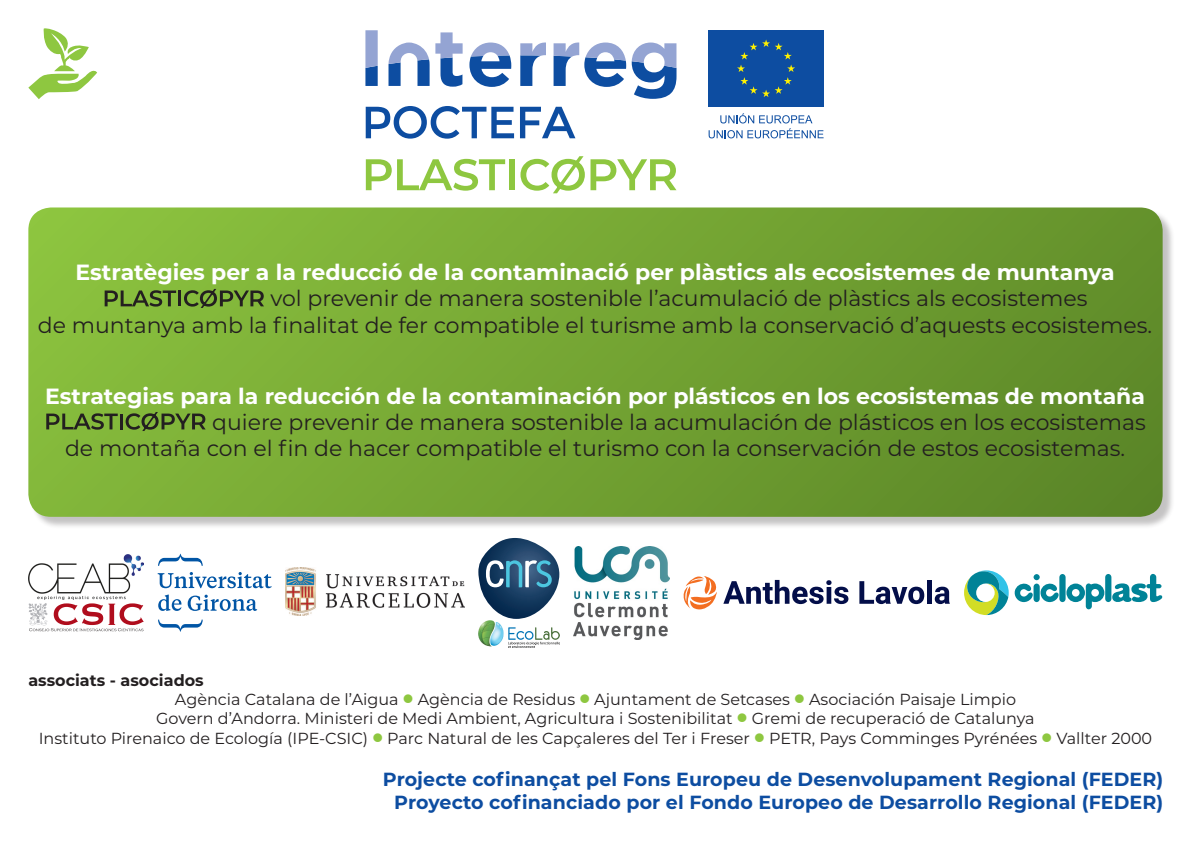
<style>
.page{position:relative;width:1191px;height:842px;background:#fff}
.page>*{position:absolute;margin:0;border:0;box-sizing:border-box;transform-origin:0 0}
.t1{font:22px "Montserrat";color:#231f20}
.t2{font:700 22px "Montserrat";color:#fff}
.t3{font:700 19px "Montserrat";letter-spacing:.005em;color:#0d4da1}
.t4{font:16px "Montserrat";color:#231f20}
.t5{font:700 16px "Montserrat";color:#231f20}
</style>
<div class="page">
<div style="left:30px;top:209px;width:1145px;height:320px;background:#231f20;opacity:.27"></div>
<svg style="left:28px;top:207px;width:1134px;height:310px;background:#74a433"></svg>
<svg style="left:366px;top:106px;width:148px;height:33px"></svg>
<svg style="left:520px;top:107px;width:55px;height:31px"></svg>
<svg style="left:553px;top:42px;width:123px;height:57px"></svg>
<svg style="left:520px;top:42px;width:26px;height:44px"></svg>
<svg style="left:469px;top:43px;width:42px;height:44px"></svg>
<svg style="left:435px;top:32px;width:27px;height:55px"></svg>
<svg style="left:388px;top:43px;width:41px;height:43px"></svg>
<svg style="left:365px;top:30px;width:13px;height:56px"></svg>
<svg style="left:823px;top:30px;width:1px;height:77px"></svg>
<div style="left:708px;top:30px;width:115px;height:77px;background:#0d4da1"></div>
<svg style="left:737px;top:39px;width:58px;height:58px"></svg>
<svg style="left:708px;top:113px;width:115px;height:25px"></svg>
<svg style="left:366px;top:159px;width:139px;height:32px"></svg>
<div style="left:509px;top:159px;width:6px;height:31px;background:#8ec740"></div>
<svg style="left:520px;top:156px;width:156px;height:37px"></svg>
<svg style="left:28px;top:28px;width:69px;height:71px"></svg>
<svg style="left:158px;top:572px;width:114px;height:16px"></svg>
<svg style="left:158px;top:594px;width:23px;height:17px"></svg>
<svg style="left:188px;top:595px;width:69px;height:16px"></svg>
<svg style="left:158px;top:554px;width:45px;height:12px"></svg>
<svg style="left:158px;top:620px;width:45px;height:12px"></svg>
<svg style="left:28px;top:603px;width:115px;height:28px"></svg>
<img style="left:28px;top:554px;width:116px;height:45px">
<svg style="left:478px;top:538px;width:81px;height:81px"></svg>
<img style="left:478px;top:621px;width:81px;height:26px">
<svg style="left:964px;top:570px;width:198px;height:45px"></svg>
<svg style="left:723px;top:580px;width:125px;height:24px"></svg>
<svg style="left:859px;top:581px;width:65px;height:23px"></svg>
<div style="left:927px;top:580px;width:5px;height:24px;background:#030e49"></div>
<svg style="left:934px;top:587px;width:15px;height:17px"></svg>
<svg style="left:683px;top:576px;width:34px;height:33px"></svg>
<img style="left:573px;top:546px;width:96px;height:93px">
<img style="left:286px;top:568px;width:178px;height:48px">
<svg style="left:105px;top:290px;width:71px;height:17px"></svg>
<hr style="left:178px;top:290px;width:3px;height:16px;background:#231f20">
<svg style="left:184px;top:289px;width:80px;height:19px;background:#608030"></svg>
<svg style="left:46px;top:413px;width:72px;height:17px"></svg>
<hr style="left:120px;top:414px;width:3px;height:15px;background:#231f20">
<svg style="left:126px;top:412px;width:80px;height:19px;background:#5f7e30"></svg>
<p class="t2" style="left:75px;top:256px;width:1040px">Estratègies per a la reducció de la contaminació per plàstics als ecosistemes de muntanya</p>
<p class="t1" style="left:270px;top:283px;width:818px">vol prevenir de manera sostenible l’acumulació de plàstics als ecosistemes</p>
<p class="t1" style="left:38px;top:310px;width:1115px">de muntanya amb la finalitat de fer compatible el turisme amb la conservació d’aquests ecosistemes.</p>
<p class="t2" style="left:45px;top:380px;width:1101px">Estrategias para la reducción de la contaminación por plásticos en los ecosistemas de montaña</p>
<p class="t1" style="left:212px;top:407px;width:935px">quiere prevenir de manera sostenible la acumulación de plásticos en los ecosistemas</p>
<p class="t1" style="left:65px;top:433px;width:1061px">de montaña con el fin de hacer compatible el turismo con la conservación de estos ecosistemas.</p>
<p class="t5" style="left:28px;top:669px;width:177px">associats - asociados</p>
<p class="t4" style="left:175px;top:689px;width:842px">Agència Catalana de l’Aigua Agència de Residus Ajuntament de Setcases Asociación Paisaje Limpio</p>
<p class="t4" style="left:156px;top:708px;width:880px">Govern d’Andorra. Ministeri de Medi Ambient, Agricultura i Sostenibilitat Gremi de recuperació de Catalunya</p>
<p class="t4" style="left:39px;top:727px;width:1114px">Instituto Pirenaico de Ecología (IPE-CSIC) Parc Natural de les Capçaleres del Ter i Freser PETR, Pays Comminges Pyrénées Vallter 2000</p>
<p class="t3" style="left:383px;top:766px;width:782px">Projecte cofinançat pel Fons Europeu de Desenvolupament Regional (FEDER)</p>
<p class="t3" style="left:394px;top:789px;width:770px">Proyecto cofinanciado por el Fondo Europeo de Desarrollo Regional (FEDER)</p>
</div>
